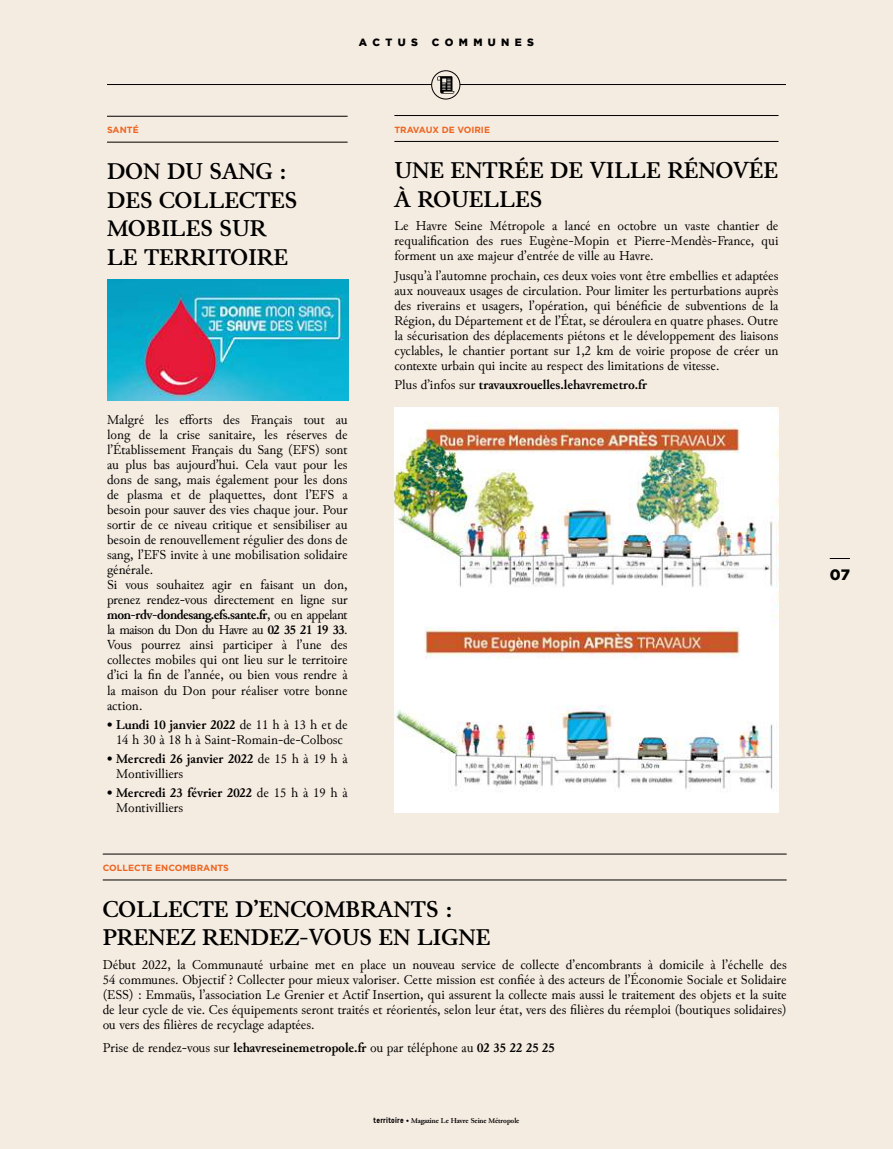
<style>
.page{position:relative;width:893px;height:1149px;background:#fff}
.page>*{position:absolute;margin:0;border:0;box-sizing:border-box;transform-origin:0 0}
.t1{font:700 24px/28.5px "Junicode";color:#000}
.t2{font:900 15px "Gotham";color:#000}
.t3{font:13.5px/15px "Junicode";color:#000;text-align:justify}
.t4{font:700 13.5px "Junicode";color:#000}
.t5{font:900 10.5px "Gotham";letter-spacing:.515em;color:#000}
.t6{font:700 9px "Gotham";color:#ec6622}
.t7{font:700 7.5px "Junicode";letter-spacing:-.01em;color:#000}
.s1{font-weight:700}
.s2{font-weight:400}
.s3{font-family:"Reglo"}
</style>
<div class="page">
<div style="left:0;top:0;width:893px;height:1148px;background:#f5ece1"></div>
<svg style="left:830px;top:558px;width:20px;height:1px"></svg>
<hr style="left:107px;top:84px;width:679px;height:1px;background:#000">
<div style="left:432px;top:71px;width:28px;height:28px;background:#f5ece1;border-radius:50%"></div>
<div style="left:431px;top:71px;width:29px;height:28px;border:1px solid #000;border-radius:50%"></div>
<svg style="left:437px;top:76px;width:17px;height:18px"></svg>
<hr style="left:394px;top:115px;width:384px;height:1px;background:#000">
<hr style="left:394px;top:141px;width:384px;height:1px;background:#000">
<hr style="left:103px;top:853px;width:684px;height:1px;background:#000">
<hr style="left:103px;top:879px;width:684px;height:1px;background:#000">
<hr style="left:107px;top:116px;width:241px;height:1px;background:#000">
<hr style="left:107px;top:142px;width:241px;height:1px;background:#000">
<img style="left:394px;top:407px;width:384px;height:405px">
<img style="left:107px;top:279px;width:241px;height:122px">
<p class="t5" style="left:359px;top:36px;width:61px">ACTUS</p>
<p class="t5" style="left:432px;top:36px;width:104px">COMMUNES</p>
<p class="t6" style="left:107px;top:124px;width:33px">SANTÉ</p>
<h1 class="t1" style="left:107px;top:157px;width:192px">DON DU SANG :<br>DES COLLECTES<br>MOBILES SUR<br>LE TERRITOIRE</h1>
<p class="t3" style="left:107px;top:412px;width:242px;text-align:left">Malgré les efforts des Français tout au long de la crise sanitaire, les réserves de l’Établissement Français du Sang (EFS) sont au plus bas aujourd’hui. Cela vaut pour les dons de sang, mais également pour les dons de plasma et de plaquettes, dont l’EFS a besoin pour sauver des vies chaque jour. Pour sortir de ce niveau critique et sensibiliser au besoin de renouvellement régulier des dons de sang, l’EFS invite à une mobilisation solidaire générale.<br>Si vous souhaitez agir en faisant un don, prenez rendez-vous directement en ligne sur <span class="s1">mon-rdv-dondesang.efs.sante.fr</span>, ou en appelant la maison du Don du Havre au <span class="s1">02 35 21 19 33</span>.<br>Vous pourrez ainsi participer à l’une des collectes mobiles qui ont lieu sur le territoire d’ici la fin de l’année, ou bien vous rendre à la maison du Don pour réaliser votre bonne action.</p>
<p class="t3" style="left:107px;top:717px;width:242px;text-align:center"><span class="s1">• Lundi 10 janvier 2022</span> de 11 h à 13 h et de<br>14 h 30 à 18 h à Saint-Romain-de-Colbosc</p>
<p class="t3" style="left:116px;top:751px;width:233px;text-indent:-9px"><span class="s1">• Mercredi 26 janvier 2022</span> de 15 h à 19 h à<br>Montivilliers</p>
<p class="t3" style="left:116px;top:785px;width:233px;text-indent:-9px"><span class="s1">• Mercredi 23 février 2022</span> de 15 h à 19 h à<br>Montivilliers</p>
<p class="t6" style="left:394px;top:123px;width:97px">TRAVAUX DE VOIRIE</p>
<h1 class="t1" style="left:394px;top:157px;width:385px">UNE ENTRÉE DE VILLE RÉNOVÉE<br>À ROUELLES</h1>
<p class="t3" style="left:394px;top:219px;width:386px">Le Havre Seine Métropole a lancé en octobre un vaste chantier de requalification des rues Eugène-Mopin et Pierre-Mendès-France, qui forment un axe majeur d’entrée de ville au Havre.</p>
<p class="t3" style="left:394px;top:268px;width:386px">Jusqu’à l’automne prochain, ces deux voies vont être embellies et adaptées aux nouveaux usages de circulation. Pour limiter les perturbations auprès des riverains et usagers, l’opération, qui bénéficie de subventions de la Région, du Département et de l’État, se déroulera en quatre phases. Outre la sécurisation des déplacements piétons et le développement des liaisons cyclables, le chantier portant sur 1,2 km de voirie propose de créer un contexte urbain qui incite au respect des limitations de vitesse.</p>
<p class="t4" style="left:394px;top:375px;width:254px"><span class="s2">Plus d’infos sur</span> travauxrouelles.lehavremetro.fr</p>
<p class="t6" style="left:103px;top:861px;width:128px">COLLECTE ENCOMBRANTS</p>
<h1 class="t1" style="left:103px;top:895px;width:389px">COLLECTE D’ENCOMBRANTS :<br>PRENEZ RENDEZ-VOUS EN LIGNE</h1>
<p class="t3" style="left:103px;top:957px;width:685px">Début 2022, la Communauté urbaine met en place un nouveau service de collecte d’encombrants à domicile à l’échelle des 54 communes. Objectif ? Collecter pour mieux valoriser. Cette mission est confiée à des acteurs de l’Économie Sociale et Solidaire (ESS) : Emmaüs, l’association Le Grenier et Actif Insertion, qui assurent la collecte mais aussi le traitement des objets et la suite de leur cycle de vie. Ces équipements seront traités et réorientés, selon leur état, vers des filières du réemploi (boutiques solidaires) ou vers des filières de recyclage adaptées.</p>
<p class="t3" style="left:103px;top:1040px;width:454px">Prise de rendez-vous sur <span class="s1">lehavreseinemetropole.fr</span> ou par téléphone au <span class="s1">02 35 22 25 25</span></p>
<p class="t7" style="left:374px;top:1114px;width:147px"><span class="s3">territoire •</span> Magazine Le Havre Seine Métropole</p>
<p class="t2" style="left:830px;top:566px;width:22px">07</p>
</div>
